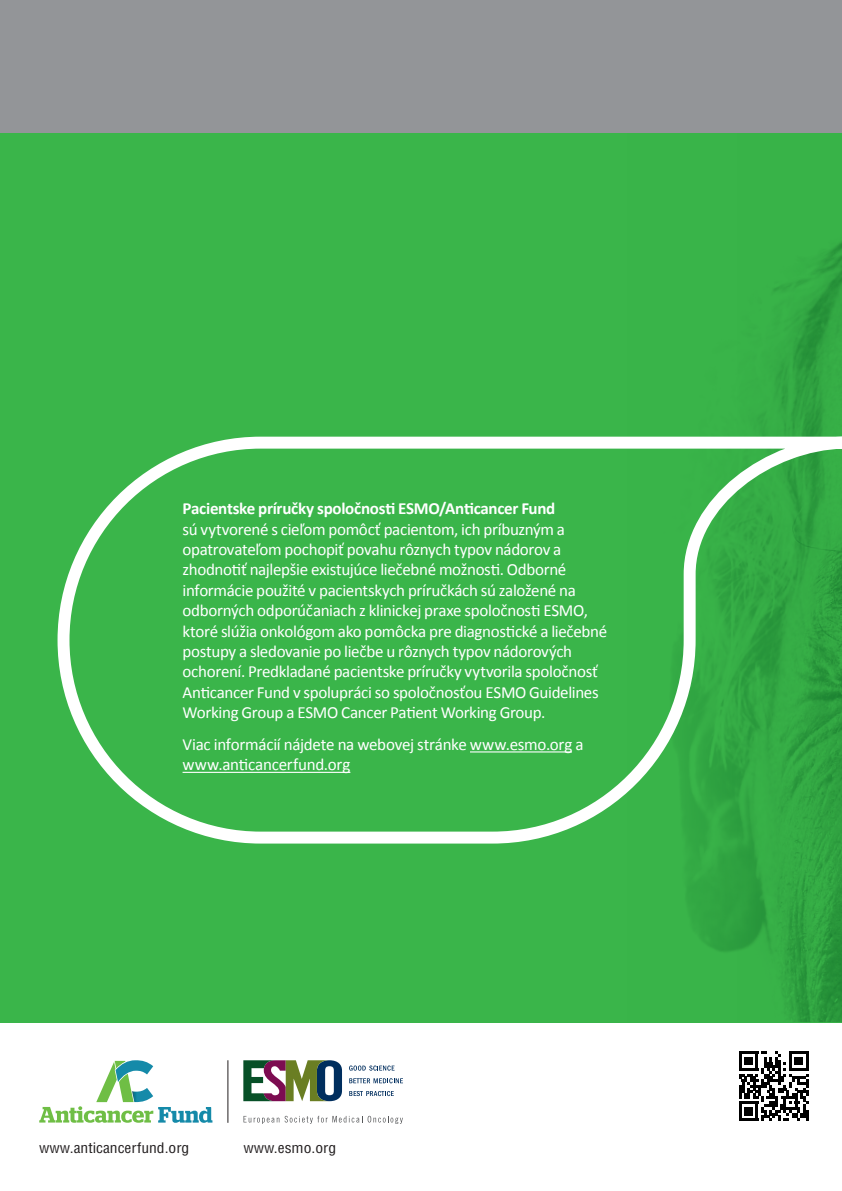
<style>
.page{position:relative;width:842px;height:1191px;background:#fff}
.page>*{position:absolute;margin:0;border:0;box-sizing:border-box;transform-origin:0 0}
.t1{font:17px/20.4px "Calibri";letter-spacing:-.02em;color:#fff}
.t2{font:700 17px "Calibri";letter-spacing:-.015em;color:#fff}
.t3{font:condensed 14.2px "Helvetica LT Std";color:#231f20;scale:1.1 1}
</style>
<div class="page">
<div style="left:0;top:0;width:842px;height:1022px;background:#3ab54a"></div>
<svg style="left:349px;top:1065px;width:45px;height:5px"></svg>
<svg style="left:349px;top:1078px;width:54px;height:5px"></svg>
<svg style="left:349px;top:1091px;width:45px;height:5px"></svg>
<svg style="left:243px;top:1116px;width:36px;height:8px"></svg>
<svg style="left:285px;top:1115px;width:118px;height:9px"></svg>
<svg style="left:243px;top:1060px;width:99px;height:42px"></svg>
<hr style="left:228px;top:1060px;width:1px;height:62px;background:#231f20">
<svg style="left:739px;top:1051px;width:69px;height:70px"></svg>
<hr style="left:789px;top:1051px;width:19px;height:3px;background:#000">
<svg style="left:39px;top:1060px;width:173px;height:62px"></svg>
<svg style="left:57px;top:430px;width:785px;height:419px"></svg>
<hr style="left:470px;top:751px;width:102px;height:1px;background:#fff">
<hr style="left:183px;top:772px;width:167px;height:1px;background:#fff">
<div style="left:0;top:0;width:842px;height:132px;background:#939598"></div>
<p class="t2" style="left:183px;top:498px;width:374px">Pacientske príručky spoločnosti ESMO/Anticancer Fund</p>
<p class="t1" style="left:183px;top:519px;width:426px">sú vytvorené s cieľom pomôcť pacientom, ich príbuzným a opatrovateľom pochopiť povahu rôznych typov nádorov a zhodnotiť najlepšie existujúce liečebné možnosti. Odborné informácie použité v pacientskych príručkách sú založené na odborných odporúčaniach z klinickej praxe spoločnosti ESMO, ktoré slúžia onkológom ako pomôcka pre diagnostické a liečebné postupy a sledovanie po liečbe u rôznych typov nádorových ochorení. Predkladané pacientske príručky vytvorila spoločnosť Anticancer Fund v spolupráci so spoločnosťou ESMO Guidelines Working Group a ESMO Cancer Patient Working Group.</p>
<p class="t1" style="left:183px;top:734px;width:402px">Viac informácií nájdete na webovej stránke www.esmo.org a www.anticancerfund.org</p>
<p class="t3" style="left:39px;top:1138px;width:138px">www.anticancerfund.org</p>
<p class="t3" style="left:243px;top:1138px;width:86px">www.esmo.org</p>
</div>
